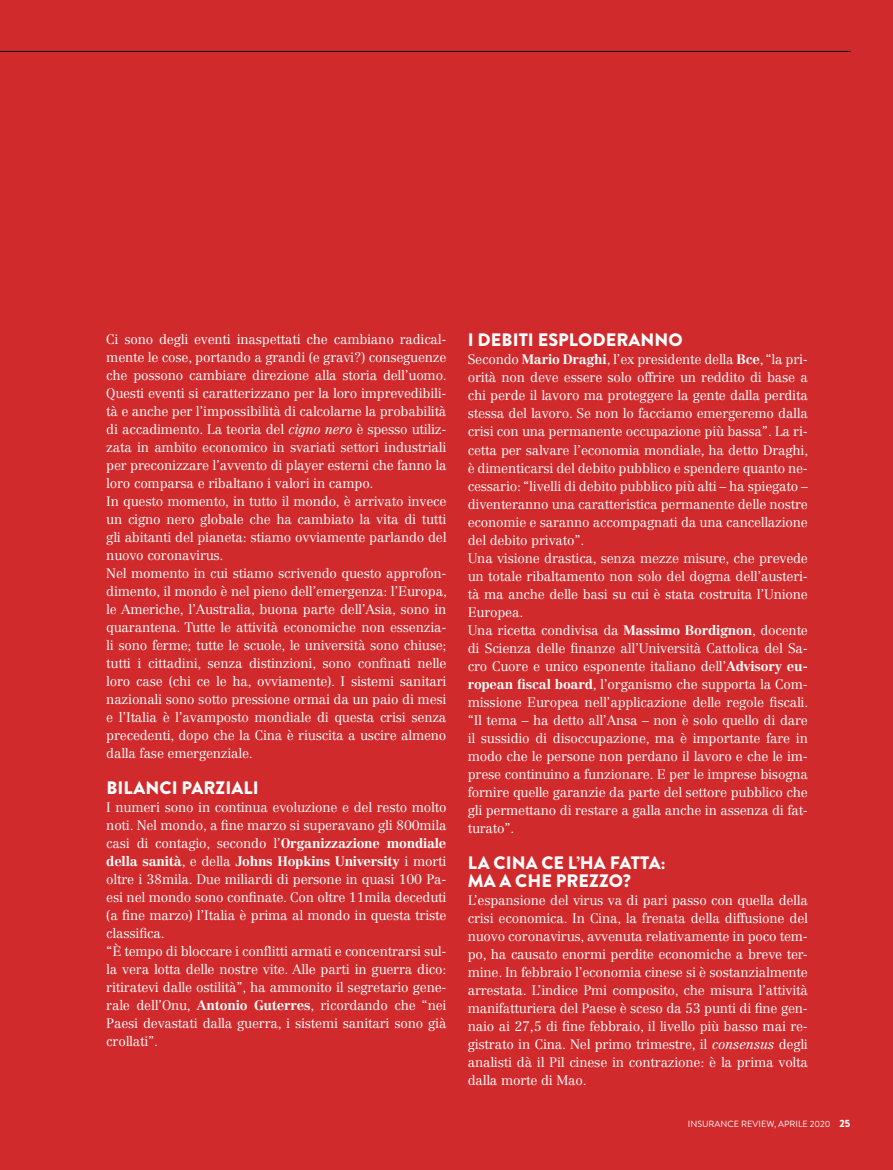
<style>
.page{position:relative;width:893px;height:1170px;background:#fff}
.page>*{position:absolute;margin:0;border:0;box-sizing:border-box;transform-origin:0 0}
.t1{font:900 18px/18px "Brandon Grotesque";letter-spacing:.005em;color:#fff}
.t2{font:300 13.5px/18px "Centennial LT Std";letter-spacing:-.015em;color:#fff}
.t3{font:9px "Brandon Grotesque";color:#fff}
.s1{font-style:italic}
.s2{font-weight:700}
.s3{font-weight:900;font-size:10.5px}
</style>
<div class="page">
<div style="left:0;top:0;width:893px;height:1169px;background:#d12a2c"></div>
<hr style="left:0;top:51px;width:850px;height:1px;background:#000">
<p class="t2" style="left:106px;top:330px;width:342px">Ci sono degli eventi inaspettati che cambiano radical&shy;mente le cose, portando a grandi (e gravi?) conseguenze che possono cambiare direzione alla storia dell’uomo.<br>Questi eventi si caratterizzano per la loro imprevedibili&shy;tà e anche per l’impossibilità di calcolarne la probabilità di accadimento. La teoria del <span class="s1">cigno nero</span> è spesso utiliz&shy;zata in ambito economico in svariati settori industriali per preconizzare l’avvento di player esterni che fanno la loro comparsa e ribaltano i valori in campo.<br>In questo momento, in tutto il mondo, è arrivato invece un cigno nero globale che ha cambiato la vita di tutti gli abitanti del pianeta: stiamo ovviamente parlando del nuovo coronavirus.<br>Nel momento in cui stiamo scrivendo questo approfon&shy;dimento, il mondo è nel pieno dell’emergenza: l’Europa, le Americhe, l’Australia, buona parte dell’Asia, sono in quarantena. Tutte le attività economiche non essenzia&shy;li sono ferme; tutte le scuole, le università sono chiuse; tutti i cittadini, senza distinzioni, sono confinati nelle loro case (chi ce le ha, ovviamente). I sistemi sanitari nazionali sono sotto pressione ormai da un paio di mesi e l’Italia è l’avamposto mondiale di questa crisi senza precedenti, dopo che la Cina è riuscita a uscire almeno dalla fase emergenziale.</p>
<h1 class="t1" style="left:106px;top:779px;width:154px">BILANCI PARZIALI</h1>
<p class="t2" style="left:106px;top:798px;width:342px">I numeri sono in continua evoluzione e del resto molto noti. Nel mondo, a fine marzo si superavano gli 800mila casi di contagio, secondo l’<span class="s2">Organizzazione mondiale della sanità</span>, e della <span class="s2">Johns Hopkins University</span> i morti oltre i 38mila. Due miliardi di persone in quasi 100 Pa&shy;esi nel mondo sono confinate. Con oltre 11mila deceduti (a fine marzo) l’Italia è prima al mondo in questa triste classifica.<br>“È tempo di bloccare i conflitti armati e concentrarsi sul&shy;la vera lotta delle nostre vite. Alle parti in guerra dico: ritiratevi dalle ostilità”, ha ammonito il segretario gene&shy;rale dell’Onu, <span class="s2">Antonio Guterres</span>, ricordando che “nei Paesi devastati dalla guerra, i sistemi sanitari sono già crollati”.</p>
<h1 class="t1" style="left:468px;top:331px;width:216px">I DEBITI ESPLODERANNO</h1>
<p class="t2" style="left:468px;top:351px;width:342px">Secondo <span class="s2">Mario Draghi</span>, l’ex presidente della <span class="s2">Bce</span>, “la pri&shy;orità non deve essere solo offrire un reddito di base a chi perde il lavoro ma proteggere la gente dalla perdita stessa del lavoro. Se non lo facciamo emergeremo dalla crisi con una permanente occupazione più bassa”. La ri&shy;cetta per salvare l’economia mondiale, ha detto Draghi, è dimenticarsi del debito pubblico e spendere quanto ne&shy;cessario: “livelli di debito pubblico più alti – ha spiegato – diventeranno una caratteristica permanente delle nostre economie e saranno accompagnati da una cancellazione del debito privato”.<br>Una visione drastica, senza mezze misure, che prevede un totale ribaltamento non solo del dogma dell’austeri&shy;tà ma anche delle basi su cui è stata costruita l’Unione Europea.<br>Una ricetta condivisa da <span class="s2">Massimo Bordignon</span>, docente di Scienza delle finanze all’Università Cattolica del Sa&shy;cro Cuore e unico esponente italiano dell’<span class="s2">Advisory eu&shy;ropean fiscal board</span>, l’organismo che supporta la Com&shy;missione Europea nell’applicazione delle regole fiscali. “Il tema – ha detto all’Ansa – non è solo quello di dare il sussidio di disoccupazione, ma è importante fare in modo che le persone non perdano il lavoro e che le im&shy;prese continuino a funzionare. E per le imprese bisogna fornire quelle garanzie da parte del settore pubblico che gli permettano di restare a galla anche in assenza di fat&shy;turato”.</p>
<h1 class="t1" style="left:468px;top:853px;width:199px">LA CINA CE L’HA FATTA:<br>MA A CHE PREZZO?</h1>
<p class="t2" style="left:468px;top:891px;width:342px;text-align:justify">L’espansione del virus va di pari passo con quella della crisi economica. In Cina, la frenata della diffusione del nuovo coronavirus, avvenuta relativamente in poco tem&shy;po, ha causato enormi perdite economiche a breve ter&shy;mine. In febbraio l’economia cinese si è sostanzialmente arrestata. L’indice Pmi composito, che misura l’attività manifatturiera del Paese è sceso da 53 punti di fine gen&shy;naio ai 27,5 di fine febbraio, il livello più basso mai re&shy;gistrato in Cina. Nel primo trimestre, il <span class="s1">consensus</span> degli analisti dà il Pil cinese in contrazione: è la prima volta dalla morte di Mao.</p>
<p class="t3" style="left:688px;top:1117px;width:164px">INSURANCE REVIEW, APRILE 2020 <span class="s3">25</span></p>
</div>
